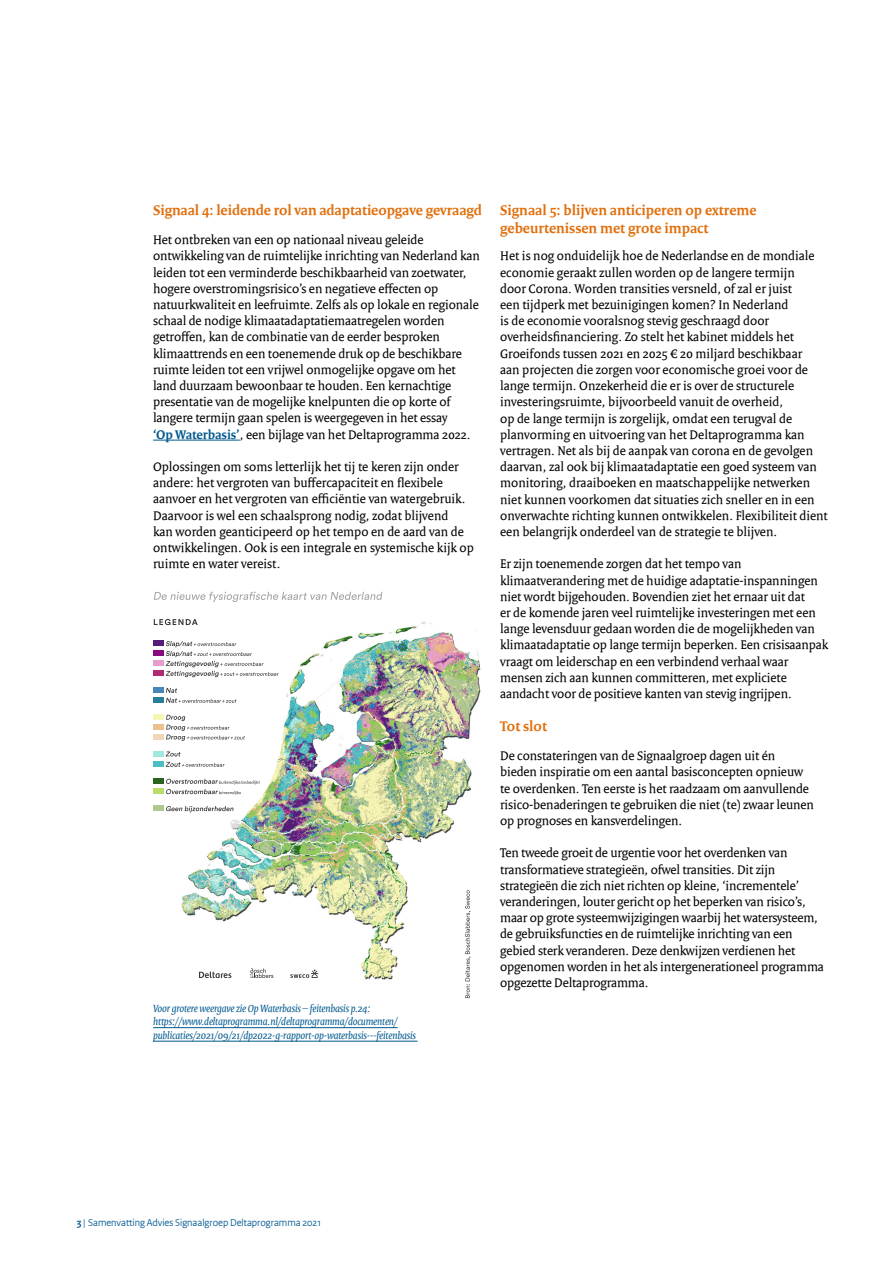
<style>
.page{position:relative;width:893px;height:1263px;background:#fff}
.page>*{position:absolute;margin:0;border:0;box-sizing:border-box;transform-origin:0 0}
.Platte_tekst{font:700 15px/18px "Rijksoverheid Serif";color:#e16f0d}
.Platte_tekst-2{font:13.5px/16.2px "Rijksoverheid Serif Regular 2";letter-spacing:-.005em;color:#000}
.Bijschrift{font:11.25px/13.5px "Rijksoverheid Serif Italic 2";letter-spacing:-.01em;color:#00598f}
.Platte_tekst-3{font:10.5px "Rijksoverheid Sans Heading TT";color:#00598f}
.s1{font-family:"Rijksoverheid Serif"}
.s2{font-family:"Rijksoverheid Serif";font-weight:700;color:#00598f}
.s3{font-weight:700}
.s4{font-family:"Rijksoverheid Sans Heading TT Regular 2"}
</style>
<div class="page">
<hr style="left:153px;top:440px;width:87px;height:1px;background:#00598f">
<hr style="left:153px;top:1027px;width:245px;height:1px;background:#00598f">
<hr style="left:153px;top:1041px;width:265px;height:1px;background:#00598f">
<img style="left:170px;top:591px;width:311px;height:389px">
<svg style="left:154px;top:592px;width:228px;height:10px"></svg>
<svg style="left:154px;top:619px;width:44px;height:6px"></svg>
<svg style="left:165px;top:641px;width:114px;height:36px"></svg>
<svg style="left:166px;top:751px;width:15px;height:5px"></svg>
<svg style="left:166px;top:688px;width:71px;height:15px"></svg>
<svg style="left:166px;top:762px;width:59px;height:5px"></svg>
<svg style="left:166px;top:779px;width:94px;height:16px"></svg>
<svg style="left:166px;top:806px;width:68px;height:6px"></svg>
<svg style="left:166px;top:715px;width:79px;height:26px"></svg>
<div style="left:153px;top:660px;width:10px;height:6px;background:#e89ecc"></div>
<div style="left:153px;top:761px;width:10px;height:6px;background:#4dbfc4"></div>
<div style="left:153px;top:751px;width:10px;height:5px;background:#a3e8de"></div>
<div style="left:153px;top:724px;width:10px;height:6px;background:#edbf8f"></div>
<div style="left:153px;top:734px;width:10px;height:5px;background:#f2d6ba"></div>
<div style="left:153px;top:714px;width:10px;height:6px;background:#f5f5b5"></div>
<div style="left:153px;top:788px;width:10px;height:6px;background:#b8de69"></div>
<div style="left:153px;top:778px;width:10px;height:6px;background:#29631f"></div>
<div style="left:153px;top:687px;width:10px;height:6px;background:#4587b8"></div>
<div style="left:153px;top:670px;width:10px;height:6px;background:#b02973"></div>
<div style="left:153px;top:805px;width:10px;height:6px;background:#b0c791"></div>
<div style="left:153px;top:650px;width:10px;height:6px;background:#870a82"></div>
<div style="left:153px;top:640px;width:10px;height:6px;background:#541c7a"></div>
<div style="left:153px;top:697px;width:10px;height:6px;background:#268099"></div>
<svg style="left:465px;top:890px;width:6px;height:108px"></svg>
<svg style="left:250px;top:968px;width:23px;height:10px"></svg>
<svg style="left:199px;top:972px;width:32px;height:6px"></svg>
<svg style="left:290px;top:969px;width:28px;height:9px"></svg>
<h2 class="Platte_tekst" style="left:153px;top:201px;width:331px">Signaal 4: leidende rol van adaptatieopgave gevraagd</h2>
<p class="Platte_tekst-2" style="left:153px;top:232px;width:328px">Het ontbreken van een op nationaal niveau geleide ontwikkeling van de ruimtelijke inrichting van Nederland kan leiden tot een verminderde beschikbaarheid van zoetwater, <span class="s1">hogere overstromingsrisico’s en negatieve effecten op </span>natuurkwaliteit en leefruimte. Zelfs als op lokale en regionale schaal de nodige klimaatadaptatiemaatregelen worden <span class="s1">getroffen, kan de combinatie van de eerder besproken klimaattrends en een toenemende druk op de beschikbare </span>ruimte leiden tot een vrijwel onmogelijke opgave om het land duurzaam bewoonbaar te houden. Een kernachtige presentatie van de mogelijke knelpunten die op korte of langere termijn gaan spelen is weergegeven in het essay</p>
<p class="Platte_tekst-2" style="left:153px;top:426px;width:319px"><span class="s2">‘Op Waterbasis’</span>, een bijlage van het Deltaprogramma 2022.</p>
<p class="Platte_tekst-2" style="left:153px;top:458px;width:322px"><span class="s1">Oplossingen om soms letterlijk het tij te keren zijn onder andere: het vergroten van buffercapaciteit en flexibele aanvoer en het vergroten van efficiëntie van watergebruik.<br></span>Daarvoor is wel een schaalsprong nodig, zodat blijvend<br>kan worden geanticipeerd op het tempo en de aard van de ontwikkelingen. Ook is een integrale en systemische kijk op ruimte en water vereist.</p>
<p class="Bijschrift" style="left:153px;top:1001px;width:219px">Voor grotere weergave zie Op Waterbasis – feitenbasis p.24:</p>
<p class="Bijschrift" style="left:153px;top:1015px;width:264px">https://www.deltaprogramma.nl/deltaprogramma/documenten/ publicaties/2021/09/21/dp2022-g-rapport-op-waterbasis---feitenbasis</p>
<h2 class="Platte_tekst" style="left:500px;top:201px;width:258px">Signaal 5: blijven anticiperen op extreme gebeurtenissen met grote impact</h2>
<p class="Platte_tekst-2" style="left:500px;top:248px;width:329px">Het is nog onduidelijk hoe de Nederlandse en de mondiale economie geraakt zullen worden op de langere termijn<br>door Corona. Worden transities versneld, of zal er juist<br>een tijdperk met bezuinigingen komen? In Nederland<br>is de economie vooralsnog stevig geschraagd door <span class="s1">overheidsfinanciering. Zo stelt het kabinet middels het </span>Groeifonds tussen 2021 en 2025 € 20 miljard beschikbaar<br>aan projecten die zorgen voor economische groei voor de lange termijn. Onzekerheid die er is over de structurele investeringsruimte, bijvoorbeeld vanuit de overheid,<br>op de lange termijn is zorgelijk, omdat een terugval de planvorming en uitvoering van het Deltaprogramma kan vertragen. Net als bij de aanpak van corona en de gevolgen daarvan, zal ook bij klimaatadaptatie een goed systeem van monitoring, draaiboeken en maatschappelijke netwerken niet kunnen voorkomen dat situaties zich sneller en in een <span class="s1">onverwachte richting kunnen ontwikkelen. Flexibiliteit dient </span>een belangrijk onderdeel van de strategie te blijven.</p>
<p class="Platte_tekst-2" style="left:500px;top:556px;width:330px">Er zijn toenemende zorgen dat het tempo van klimaatverandering met de huidige adaptatie-inspanningen niet wordt bijgehouden. Bovendien ziet het ernaar uit dat<br>er de komende jaren veel ruimtelijke investeringen met een lange levensduur gedaan worden die de mogelijkheden van klimaatadaptatie op lange termijn beperken. Een crisisaanpak vraagt om leiderschap en een verbindend verhaal waar <span class="s1">mensen zich aan kunnen committeren, met expliciete </span>aandacht voor de positieve kanten van stevig ingrijpen.</p>
<p class="Platte_tekst" style="left:500px;top:717px;width:48px">Tot slot</p>
<p class="Platte_tekst-2" style="left:500px;top:748px;width:315px"><span class="s1">De constateringen van de Signaalgroep dagen uit én </span>bieden inspiratie om een aantal basisconcepten opnieuw te overdenken. Ten eerste is het raadzaam om aanvullende risico-benaderingen te gebruiken die niet (te) zwaar leunen op prognoses en kansverdelingen.</p>
<p class="Platte_tekst-2" style="left:500px;top:845px;width:325px">Ten tweede groeit de urgentie voor het overdenken van <span class="s1">transformatieve strategieën, ofwel transities. Dit zijn strategieën die zich niet richten op kleine, ‘incrementele’ </span>veranderingen, louter gericht op het beperken van risico’s, maar op grote systeemwijzigingen waarbij het watersysteem, de gebruiksfuncties en de ruimtelijke inrichting van een gebied sterk veranderen. Deze denkwijzen verdienen het opgenomen worden in het als intergenerationeel programma <span class="s1">opgezette Deltaprogramma.</span></p>
<p class="Platte_tekst-3" style="left:77px;top:1217px;width:246px"><span class="s3">3</span> <span class="s4">|</span> Samenvatting Advies Signaalgroep Deltaprogramma 2021</p>
</div>
